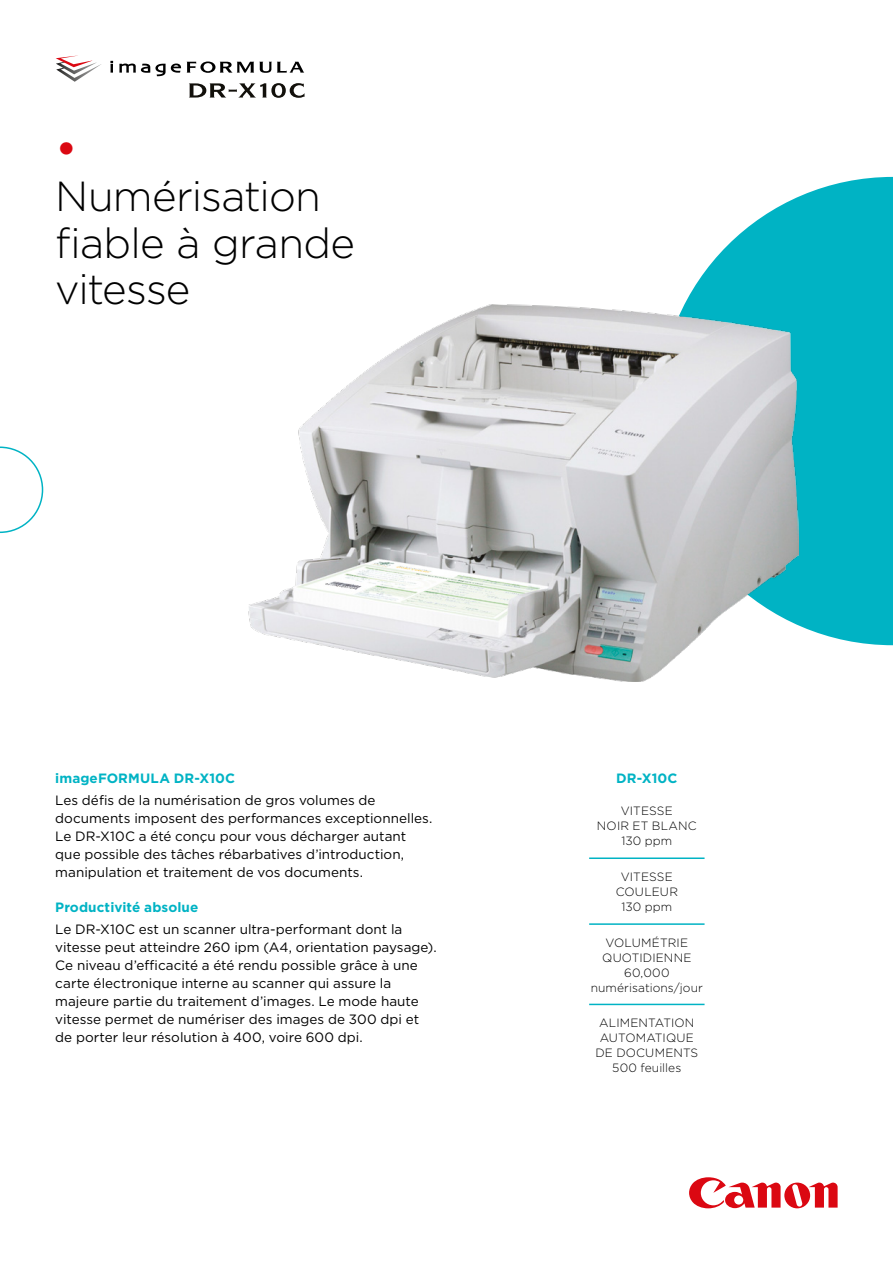
<style>
.page{position:relative;width:893px;height:1263px;background:#fff}
.page>*{position:absolute;margin:0;border:0;box-sizing:border-box;transform-origin:0 0}
.t1{font:47.25px "Gotham";color:#db0812}
.t2{font:300 42px/46.5px "Gotham";letter-spacing:-.02em;color:#000}
.t3{font:13.5px/18px "Gotham";color:#000}
.t4{font:700 13.5px "Gotham";letter-spacing:.005em;color:#00b3c4}
.t5{font:300 12px/15px "Gotham";letter-spacing:.01em;color:#000;text-align:center}
</style>
<div class="page">
<svg style="left:0;top:446px;width:43px;height:87px"></svg>
<hr style="left:589px;top:857px;width:116px;height:2px;background:#00b3c4">
<hr style="left:589px;top:923px;width:116px;height:2px;background:#00b3c4">
<hr style="left:589px;top:1004px;width:116px;height:1px;background:#00b3c4">
<svg style="left:56px;top:62px;width:45px;height:20px"></svg>
<svg style="left:110px;top:61px;width:3px;height:12px"></svg>
<svg style="left:119px;top:62px;width:185px;height:14px"></svg>
<svg style="left:189px;top:83px;width:115px;height:15px"></svg>
<svg style="left:684px;top:177px;width:209px;height:468px;background:#23bdcc"></svg>
<img style="left:248px;top:305px;width:550px;height:377px">
<svg style="left:689px;top:1177px;width:149px;height:31px"></svg>
<h1 class="t1" style="left:55px;top:118px;width:24px">•</h1>
<h2 class="t2" style="left:55px;top:172px;width:301px">Numérisation fiable à grande vitesse</h2>
<p class="t4" style="left:55px;top:769px;width:181px">imageFORMULA DR-X10C</p>
<p class="t3" style="left:55px;top:791px;width:379px">Les défis de la numérisation de gros volumes de documents imposent des performances exceptionnelles.<br>Le DR-X10C a été conçu pour vous décharger autant que possible des tâches rébarbatives d’introduction, manipulation et traitement de vos documents.</p>
<p class="t4" style="left:55px;top:898px;width:145px">Productivité absolue</p>
<p class="t3" style="left:55px;top:920px;width:383px">Le DR-X10C est un scanner ultra-performant dont la vitesse peut atteindre 260 ipm (A4, orientation paysage).<br>Ce niveau d’efficacité a été rendu possible grâce à une carte électronique interne au scanner qui assure la majeure partie du traitement d’images. Le mode haute vitesse permet de numériser des images de 300 dpi et de porter leur résolution à 400, voire 600 dpi.</p>
<p class="t4" style="left:616px;top:769px;width:63px">DR-X10C</p>
<p class="t5" style="left:597px;top:803px;width:101px">VITESSE<br>NOIR ET BLANC<br>130 ppm</p>
<p class="t5" style="left:616px;top:869px;width:64px">VITESSE<br>COULEUR<br>130 ppm</p>
<p class="t5" style="left:591px;top:935px;width:114px">VOLUMÉTRIE<br>QUOTIDIENNE<br>60,000 numérisations/jour</p>
<p class="t5" style="left:595px;top:1015px;width:104px">ALIMENTATION<br>AUTOMATIQUE<br>DE DOCUMENTS<br>500 feuilles</p>
</div>
